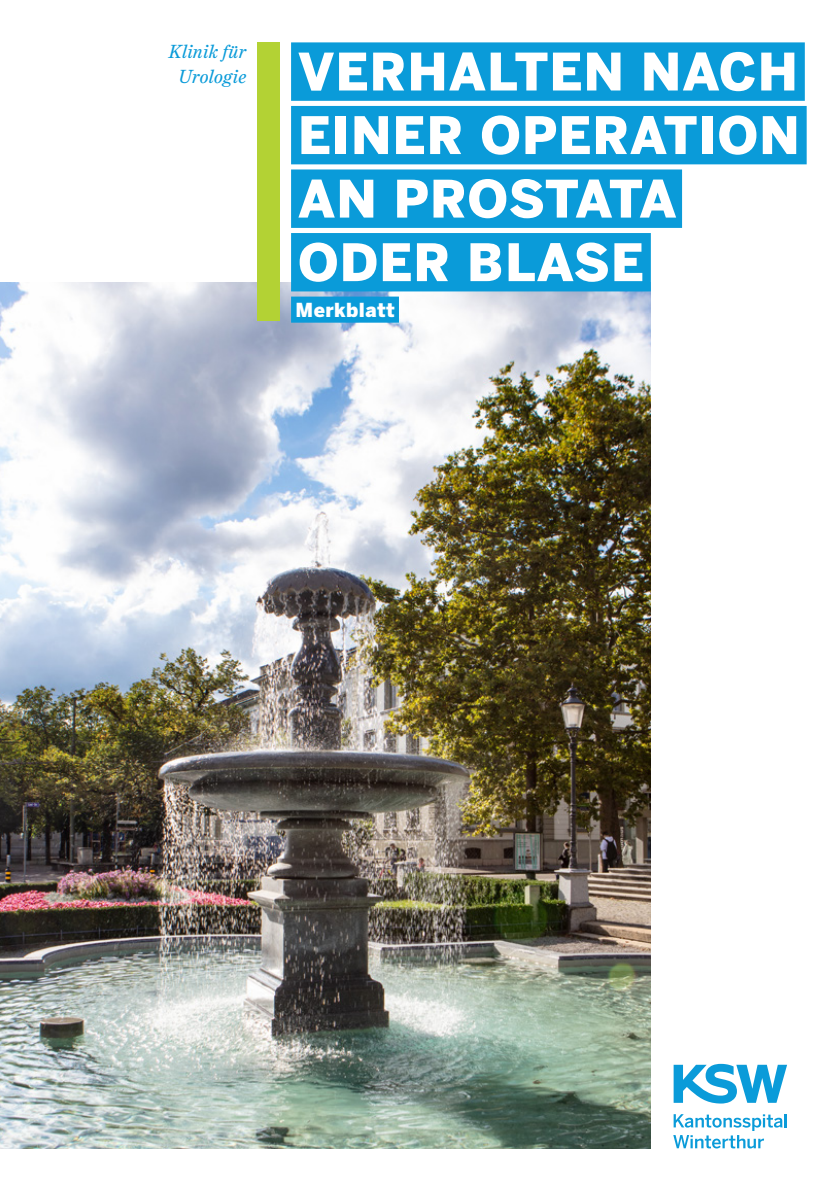
<style>
.page{position:relative;width:840px;height:1191px;background:#fff}
.page>*{position:absolute;margin:0;border:0;box-sizing:border-box;transform-origin:0 0}
._01_Titel__32_pt___3{font:900 51.2px "Benton Sans";letter-spacing:.02em;color:#fff}
._00_Department__9_6{font:italic 19.2px/24.4px "Benton Modern";letter-spacing:.02em;color:#0a9bd9;text-align:center}
._02_Subtitel__1__Zei{font:900 19.2px "Benton Sans";letter-spacing:.02em;color:#fff}
</style>
<div class="page">
<img style="left:0;top:282px;width:650px;height:866px">
<svg style="left:673px;top:1114px;width:113px;height:34px"></svg>
<svg style="left:673px;top:1063px;width:113px;height:40px"></svg>
<div style="left:291px;top:42px;width:513px;height:59px;background:#0a9bd9"></div>
<div style="left:291px;top:106px;width:515px;height:58px;background:#0a9bd9"></div>
<div style="left:291px;top:169px;width:390px;height:59px;background:#0a9bd9"></div>
<div style="left:291px;top:233px;width:359px;height:58px;background:#0a9bd9"></div>
<div style="left:291px;top:296px;width:108px;height:27px;background:#0a9bd9"></div>
<div style="left:257px;top:43px;width:23px;height:278px;background:#b3d234"></div>
<p class="_00_Department__9_6" style="left:169px;top:40px;width:79px">Klinik für<br>Urologie</p>
<p class="_01_Titel__32_pt___3" style="left:298px;top:39px;width:501px">VERHALTEN NACH</p>
<p class="_01_Titel__32_pt___3" style="left:298px;top:102px;width:503px">EINER OPERATION</p>
<p class="_01_Titel__32_pt___3" style="left:298px;top:166px;width:380px">AN PROSTATA</p>
<p class="_01_Titel__32_pt___3" style="left:298px;top:230px;width:347px">ODER BLASE</p>
<p class="_02_Subtitel__1__Zei" style="left:295px;top:297px;width:101px">Merkblatt</p>
</div>
